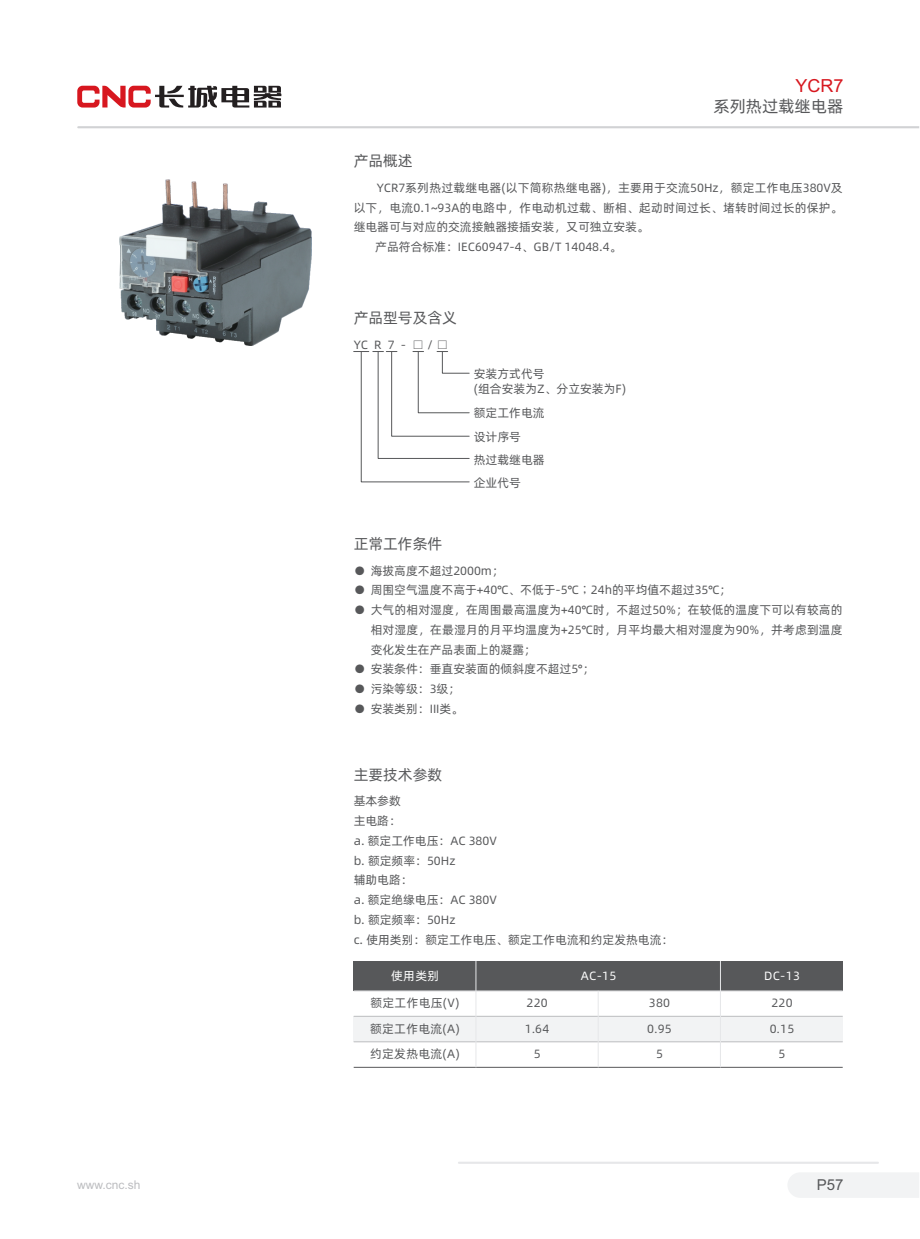
<style>
.page{position:relative;width:920px;height:1239px;background:#fff}
.page>*{position:absolute;margin:0;border:0;box-sizing:border-box;transform-origin:0 0}
.t1{font:18px "Arial";color:#d7171f}
.t2{font:16.5px "Alibaba Pu Hui Ti";color:#57585a}
.t3{font:15px "Alibaba Pu Hui Ti";color:#57585a}
.t4{font:15px "Arial";color:#57585a}
.t5{font:12px/19.8px "Alibaba Pu Hui Ti";color:#57585a}
.t6{font:12px "Alibaba Pu Hui Ti";letter-spacing:.025em;color:#fff}
.t7{font:12px "Arial";color:#bcbdc0}
.s1{font-family:"Adobe Fangsong Std"}
.s2{font-family:"Microsoft Ya Hei"}
</style>
<div class="page">
<hr style="left:77px;top:126px;width:842px;height:2px;background:#d9dadc">
<svg style="left:77px;top:86px;width:204px;height:22px"></svg>
<hr style="left:458px;top:1162px;width:421px;height:2px;background:#e6e7e9">
<svg style="left:354px;top:351px;width:116px;height:131px"></svg>
<img style="left:120px;top:179px;width:191px;height:167px">
<div style="left:354px;top:1016px;width:489px;height:26px;background:#f2f3f4"></div>
<div style="left:354px;top:961px;width:489px;height:30px;background:#57585a"></div>
<hr style="left:354px;top:990px;width:489px;height:1px;background:#bcbdc0">
<hr style="left:354px;top:1016px;width:489px;height:1px;background:#bcbdc0">
<hr style="left:354px;top:1041px;width:489px;height:1px;background:#bcbdc0">
<hr style="left:354px;top:1067px;width:489px;height:1px;background:#57585a">
<div style="left:788px;top:1173px;width:131px;height:25px;background:#f2f3f4"></div>
<hr style="left:720px;top:961px;width:1px;height:106px;background:#e6e7e9">
<hr style="left:475px;top:961px;width:1px;height:106px;background:#e6e7e9">
<hr style="left:598px;top:991px;width:1px;height:76px;background:#e6e7e9">
<p class="t7" style="left:77px;top:1180px;width:65px">www.cnc.sh</p>
<p class="t3" style="left:354px;top:154px;width:61px">产品概述</p>
<h1 class="t1" style="left:795px;top:79px;width:50px">YCR7</h1>
<h2 class="t2" style="left:713px;top:98px;width:131px">系列热过载继电器</h2>
<p class="t5" style="left:377px;top:178px;width:467px">YCR7系列热过载继电器(以下简称热继电器)，主要用于交流50Hz，额定工作电压380V及</p>
<p class="t5" style="left:354px;top:198px;width:490px">以下，电流0.1~93A的电路中，作电动机过载、断相、起动时间过长、堵转时间过长的保护。</p>
<p class="t5" style="left:354px;top:217px;width:297px">继电器可与对应的交流接触器接插安装，又可独立安装。</p>
<p class="t5" style="left:375px;top:237px;width:248px">产品符合标准：IEC60947-4、GB/T 14048.4。</p>
<p class="t3" style="left:354px;top:310px;width:105px">产品型号及含义</p>
<p class="t5" style="left:354px;top:334px;width:96px">YC R 7 - □ / □</p>
<p class="t5" style="left:474px;top:367px;width:154px;line-height:14.9px">安装方式代号<br>(组合安装为Z、分立安装为F)</p>
<p class="t5" style="left:474px;top:402px;width:72px;line-height:23.1px">额定工作电流设计序号<br>热过载继电器企业代号</p>
<p class="t3" style="left:354px;top:536px;width:90px">正常工作条件</p>
<p class="t5" style="left:354px;top:560px;width:152px">● 海拔高度不超过2000m；</p>
<p class="t5" style="left:354px;top:580px;width:379px">● 周围空气温度不高于+40℃、不低于-5℃<span class="s1">；</span>24h的平均值不超过35℃；</p>
<p class="t5" style="left:371px;top:600px;width:473px;text-align:justify;text-indent:-17px">● 大气的相对湿度，在周围最高温度为+40℃时，不超过50%；在较低的温度下可以有较高的相对湿度，在最湿月的月平均温度为+25℃时，月平均最大相对湿度为90%，并考虑到温度变化发生在产品表面上的凝露；</p>
<p class="t5" style="left:354px;top:659px;width:242px">● 安装条件：垂直安装面的倾斜度不超过5°；</p>
<p class="t5" style="left:354px;top:679px;width:108px">● 污染等级：3级；</p>
<p class="t5" style="left:354px;top:699px;width:111px">● 安装类别：III类。</p>
<p class="t3" style="left:354px;top:767px;width:90px">主要技术参数</p>
<p class="t5" style="left:354px;top:791px;width:321px">基本参数<br>主电路：<br>a. 额定工作电压：AC 380V<br>b. 额定频率：50Hz<br>辅助电路：<br>a. 额定绝缘电压：AC 380V<br>b. 额定频率：50Hz<br>c. 使用类别：额定工作电压、额定工作电流和约定发热电流：</p>
<p class="t6" style="left:391px;top:970px;width:50px">使用类别</p>
<p class="t5" style="left:370px;top:990px;width:91px;line-height:25.5px;text-align:justify">额定工作电压(V)额定工作电流(A)约定发热电流(A)</p>
<p class="t6" style="left:581px;top:970px;width:37px">AC-15</p>
<p class="t6" style="left:764px;top:970px;width:37px">DC-13</p>
<p class="t5" style="left:525px;top:990px;width:26px;line-height:25.5px;text-align:center">220<br>1<span class="s2">.</span>64<br>5</p>
<p class="t5" style="left:647px;top:990px;width:26px;line-height:25.5px;text-align:center">380<br>0<span class="s2">.</span>95<br>5</p>
<p class="t5" style="left:770px;top:990px;width:26px;line-height:25.5px;text-align:center">220<br>0<span class="s2">.</span>15<br>5</p>
<p class="t4" style="left:817px;top:1179px;width:28px">P57</p>
</div>
